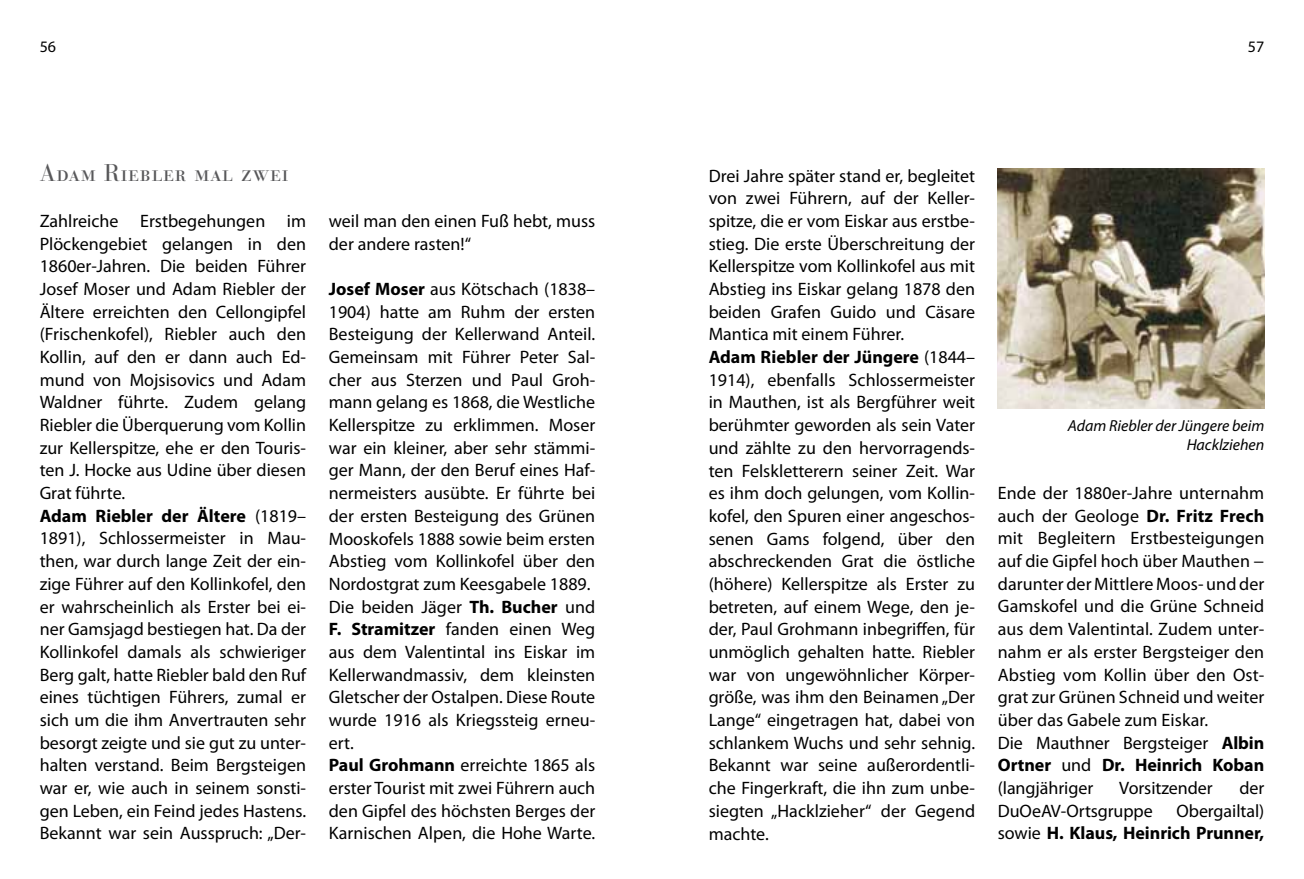
<style>
.page{position:relative;width:1304px;height:879px;background:#fff}
.page>*{position:absolute;margin:0;border:0;box-sizing:border-box;transform-origin:0 0}
.t1{font:24px "Bauer Bodoni Std";letter-spacing:.03em;color:#58585a}
.t2{font:18px/22.6px "Myriad Pro";color:#000}
.t3{font:700 18px/22.6px "Myriad Pro";letter-spacing:-.005em;color:#000;text-align:right}
.t4{font:italic 16px/19.2px "Myriad Pro";letter-spacing:-.005em;color:#000;text-align:right}
.t5{font:16px "Myriad Pro";color:#000}
.s1{font-weight:700}
.s2{font-weight:400}
</style>
<div class="page">
<img style="left:998px;top:169px;width:266px;height:239px">
<p class="t5" style="left:40px;top:36px;width:18px">56</p>
<p class="t5" style="left:1248px;top:36px;width:18px">57</p>
<h1 class="t1" style="left:40px;top:159px;width:250px">Adam Riebler mal zwei</h1>
<p class="t2" style="left:40px;top:209px;width:268px">Zahlreiche Erstbegehungen im Plöckengebiet gelangen in den 1860er-Jahren. Die beiden Führer Josef Moser und Adam Riebler der Ältere erreichten den Cellongipfel (Frischenkofel), Riebler auch den Kollin, auf den er dann auch Ed&shy;mund von Mojsisovics und Adam Waldner führte. Zudem gelang Riebler die Überquerung vom Kollin zur Kellerspitze, ehe er den Touris&shy;ten J. Hocke aus Udine über diesen Grat führte.<br><span class="s1">Adam Riebler der Ältere</span> (1819– 1891), Schlossermeister in Mau&shy;then, war durch lange Zeit der ein&shy;zige Führer auf den Kollinkofel, den er wahrscheinlich als Erster bei ei&shy;ner Gamsjagd bestiegen hat. Da der Kollinkofel damals als schwieriger Berg galt, hatte Riebler bald den Ruf eines tüchtigen Führers, zumal er sich um die ihm Anvertrauten sehr besorgt zeigte und sie gut zu unter&shy;halten verstand. Beim Bergsteigen war er, wie auch in seinem sonsti&shy;gen Leben, ein Feind jedes Hastens.<br>Bekannt war sein Ausspruch: „Der-</p>
<p class="t2" style="left:329px;top:209px;width:268px">weil man den einen Fuß hebt, muss der andere rasten!“</p>
<p class="t2" style="left:329px;top:277px;width:268px"><span class="s1">Josef Moser</span> aus Kötschach (1838–<br>1904) hatte am Ruhm der ersten<br>Besteigung der Kellerwand Anteil.<br>Gemeinsam mit Führer Peter Sal&shy;cher aus Sterzen und Paul Groh&shy;mann gelang es 1868, die Westliche<br>Kellerspitze zu erklimmen. Moser war ein kleiner, aber sehr stämmi&shy;ger Mann, der den Beruf eines Haf&shy;nermeisters ausübte. Er führte bei der ersten Besteigung des Grünen<br>Mooskofels 1888 sowie beim ersten<br>Abstieg vom Kollinkofel über den<br>Nordostgrat zum Keesgabele 1889.<br>Die beiden Jäger <span class="s1">Th. Bucher</span> und<br><span class="s1">F. Stramitzer</span> fanden einen Weg aus dem Valentintal ins Eiskar im<br>Kellerwandmassiv, dem kleinsten<br>Gletscher der Ostalpen. Diese Route wurde 1916 als Kriegssteig erneu&shy;ert.<br><span class="s1">Paul Grohmann</span> erreichte 1865 als erster Tourist mit zwei Führern auch den Gipfel des höchsten Berges der<br>Karnischen Alpen, die Hohe Warte.</p>
<p class="t2" style="left:709px;top:164px;width:268px">Drei Jahre später stand er, begleitet von zwei Führern, auf der Keller&shy;spitze, die er vom Eiskar aus erstbe&shy;stieg. Die erste Überschreitung der Kellerspitze vom Kollinkofel aus mit Abstieg ins Eiskar gelang 1878 den beiden Grafen Guido und Cäsare Mantica mit einem Führer.<br><span class="s1">Adam Riebler der Jüngere</span> (1844– 1914), ebenfalls Schlossermeister in Mauthen, ist als Bergführer weit berühmter geworden als sein Vater und zählte zu den hervorragends&shy;ten Felskletterern seiner Zeit. War es ihm doch gelungen, vom Kollin&shy;kofel, den Spuren einer angeschos&shy;senen Gams folgend, über den abschreckenden Grat die östliche (höhere) Kellerspitze als Erster zu betreten, auf einem Wege, den je&shy;der, Paul Grohmann inbegriffen, für unmöglich gehalten hatte. Riebler war von ungewöhnlicher Körper&shy;größe, was ihm den Beinamen „Der Lange“ eingetragen hat, dabei von schlankem Wuchs und sehr sehnig.<br>Bekannt war seine außerordentli&shy;che Fingerkraft, die ihn zum unbe&shy;siegten „Hacklzieher“ der Gegend machte.</p>
<p class="t4" style="left:1068px;top:416px;width:198px">Adam Riebler der Jüngere beim<br>Hacklziehen</p>
<p class="t2" style="left:998px;top:481px;width:268px">Ende der 1880er-Jahre unternahm auch der Geologe <span class="s1">Dr. Fritz Frech </span>mit Begleitern Erstbesteigungen auf die Gipfel hoch über Mauthen − darunter der Mittlere Moos- und der<br>Gamskofel und die Grüne Schneid aus dem Valentintal. Zudem unter&shy;nahm er als erster Bergsteiger den<br>Abstieg vom Kollin über den Ost&shy;grat zur Grünen Schneid und weiter über das Gabele zum Eiskar.<br>Die Mauthner Bergsteiger <span class="s1">Albin<br>Ortner</span> und <span class="s1">Dr. Heinrich Koban </span>(langjähriger</p>
<p class="t2" style="left:1119px;top:776px;width:95px">Vorsitzender</p>
<p class="t2" style="left:1239px;top:776px;width:26px">der</p>
<p class="t2" style="left:998px;top:799px;width:156px">DuOeAV-Ortsgruppe</p>
<p class="t3" style="left:998px;top:798px;width:268px"><span class="s2">Obergailtal)<br>sowie</span> H. Klaus, Heinrich Prunner,</p>
</div>
